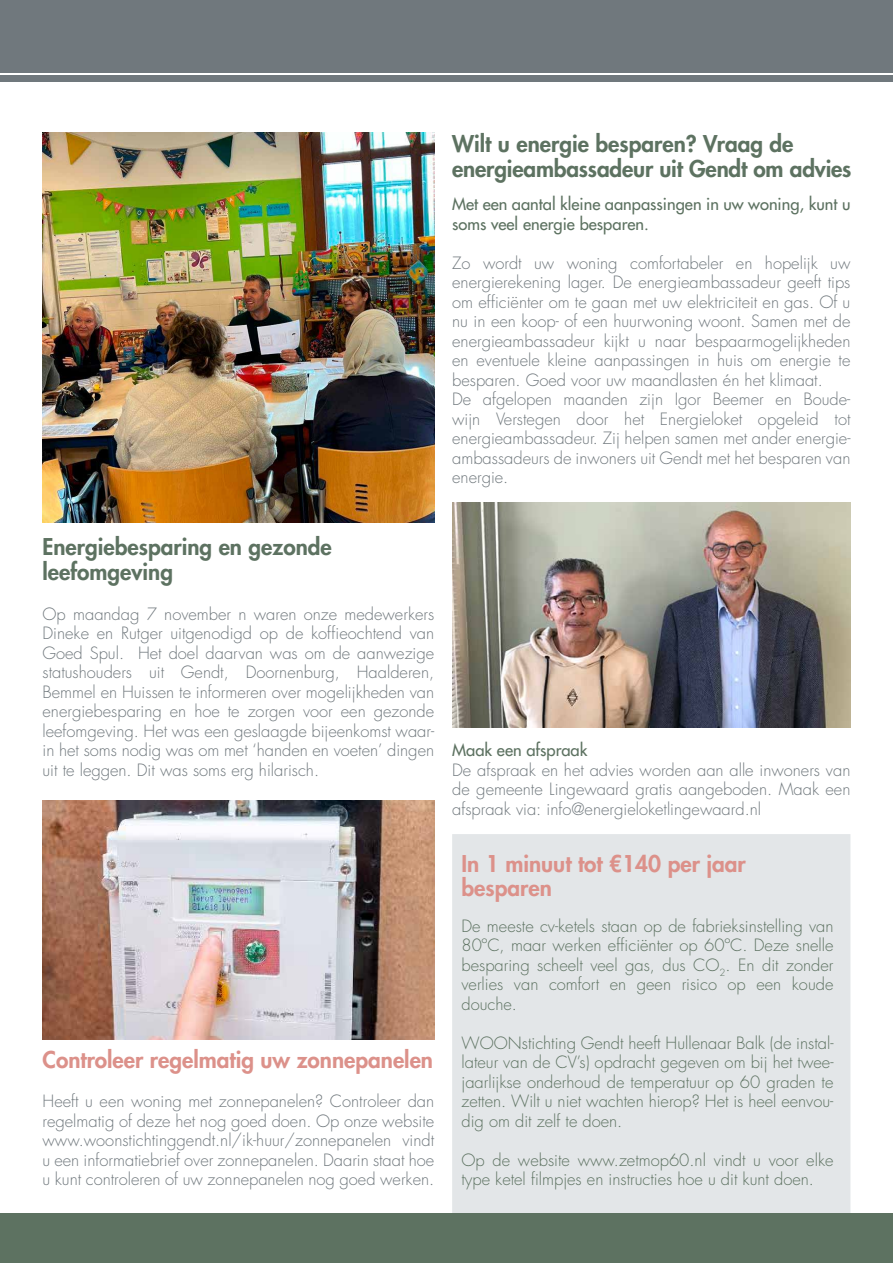
<style>
.page{position:relative;width:893px;height:1263px;background:#fff}
.page>*{position:absolute;margin:0;border:0;box-sizing:border-box;transform-origin:0 0}
.t1{font:800 22.5px/25.5px "Futura Std";color:#5d7261}
.t2{font:800 22.5px/24px "Futura Std";color:#dc918a}
.t3{font:300 16.5px/19.5px "Futura Std";color:#70787d;text-align:justify}
.t4{font:300 16.5px/19.5px "Futura Std";color:#5d7261;text-align:justify}
.t5{font:500 16.5px/19.5px "Futura Std";color:#5d7261}
</style>
<div class="page">
<div style="left:452px;top:834px;width:398px;height:380px;background:#e3e6e8"></div>
<div style="left:0;top:0;width:893px;height:82px;background:#70787d"></div>
<div style="left:0;top:1214px;width:893px;height:49px;background:#5d7261"></div>
<hr style="left:0;top:73px;width:893px;height:1px;background:#fff">
<img style="left:43px;top:800px;width:391px;height:239px">
<img style="left:43px;top:132px;width:391px;height:390px">
<img style="left:452px;top:503px;width:398px;height:224px">
<h1 class="t1" style="left:452px;top:131px;width:401px">Wilt u energie besparen? Vraag de energieambassadeur uit Gendt om advies</h1>
<p class="t5" style="left:452px;top:194px;width:400px">Met een aantal kleine aanpassingen in uw woning, kunt u soms veel energie besparen.</p>
<p class="t3" style="left:452px;top:253px;width:400px;text-align:left">Zo wordt uw woning comfortabeler en hopelijk uw energierekening lager. De energieambassadeur geeft tips om efficiënter om te gaan met uw elektriciteit en gas. Of u nu in een koop- of een huurwoning woont. Samen met de energieambassadeur kijkt u naar bespaarmogelijkheden en eventuele kleine aanpassingen in huis om energie te besparen. Goed voor uw maandlasten én het klimaat.<br>De afgelopen maanden zijn Igor Beemer en Boude&shy;wijn Verstegen door het Energieloket opgeleid tot energieambassadeur. Zij helpen samen met ander energie&shy;ambassadeurs de inwoners uit Gendt met het besparen van energie.</p>
<h1 class="t1" style="left:43px;top:533px;width:291px">Energiebesparing en gezonde leefomgeving</h1>
<p class="t3" style="left:43px;top:604px;width:393px">Op maandag 7 november n waren onze medewerkers Dineke en Rutger uitgenodigd op de koffieochtend van Goed Spul. Het doel daarvan was om de aanwezige statushouders uit Gendt, Doornenburg, Haalderen, Bemmel en Huissen te informeren over mogelijkheden van energiebesparing en hoe te zorgen voor een gezonde leefomgeving. Het was een geslaagde bijeenkomst waar&shy;in het soms nodig was om met ‘handen en voeten’ dingen uit te leggen. Dit was soms erg hilarisch.</p>
<h1 class="t2" style="left:43px;top:1048px;width:392px">Controleer regelmatig uw zonnepanelen</h1>
<p class="t3" style="left:43px;top:1092px;width:393px">Heeft u een woning met zonnepanelen? Controleer dan regelmatig of deze het nog goed doen. Op onze website www.woonstichtinggendt.nl/ik-huur/zonnepanelen vindt u een informatiebrief over zonnepanelen. Daarin staat hoe u kunt controleren of uw zonnepanelen nog goed werken.</p>
<p class="t5" style="left:452px;top:740px;width:137px">Maak een afspraak</p>
<p class="t3" style="left:452px;top:760px;width:400px">De afspraak en het advies worden aan alle inwoners van de gemeente Lingewaard gratis aangeboden. Maak een afspraak via: info@energieloketlingewaard.nl</p>
<h1 class="t2" style="left:461px;top:852px;width:286px">In 1 minuut tot €140 per jaar besparen</h1>
<p class="t4" style="left:461px;top:916px;width:373px">De meeste cv-ketels staan op de fabrieksinstelling van 80ºC, maar werken efficiënter op 60ºC. Deze snelle besparing scheelt veel gas, dus CO<sub>2</sub>. En dit zonder verlies van comfort en geen risico op een koude douche.</p>
<p class="t4" style="left:461px;top:1033px;width:373px">WOONstichting Gendt heeft Hullenaar Balk (de instal&shy;lateur van de CV’s) opdracht gegeven om bij het twee&shy;jaarlijkse onderhoud de temperatuur op 60 graden te zetten. Wilt u niet wachten hierop? Het is heel eenvou&shy;dig om dit zelf te doen.</p>
<p class="t4" style="left:461px;top:1150px;width:373px">Op de website www.zetmop60.nl vindt u voor elke type ketel filmpjes en instructies hoe u dit kunt doen.</p>
</div>
